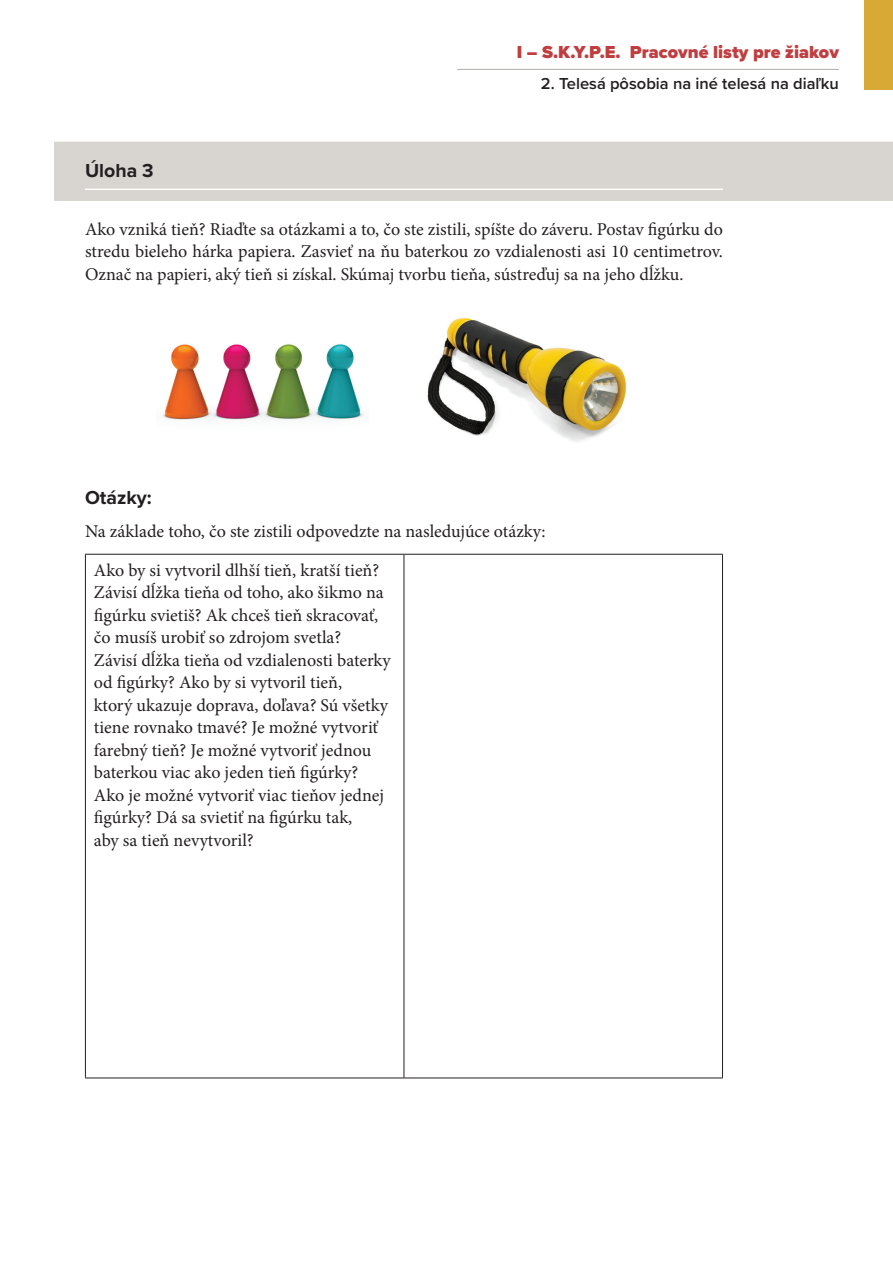
<style>
.page{position:relative;width:893px;height:1263px;background:#fff}
.page>*{position:absolute;margin:0;border:0;box-sizing:border-box;transform-origin:0 0}
.t1{font:700 19.5px "Proxima Nova";color:#231f20}
.t2{font:18px/22.5px "Minion Pro";color:#231f20}
.t3{font:900 18px "Proxima Nova";color:#c03e3f}
.t4{font:600 16.5px "Proxima Nova";color:#231f20}
</style>
<div class="page">
<hr style="left:457px;top:69px;width:382px;height:1px;background:#b1ada7">
<div style="left:864px;top:0;width:29px;height:89px;background:#d8a935"></div>
<div style="left:54px;top:142px;width:839px;height:59px;background:#d8d4d0"></div>
<hr style="left:85px;top:189px;width:638px;height:1px;background:#fff">
<img style="left:427px;top:318px;width:199px;height:124px">
<img style="left:162px;top:344px;width:202px;height:76px">
<hr style="left:85px;top:554px;width:319px;height:1px;background:#231f20">
<hr style="left:85px;top:555px;width:1px;height:522px;background:#231f20">
<hr style="left:404px;top:554px;width:319px;height:1px;background:#231f20">
<hr style="left:404px;top:555px;width:1px;height:522px;background:#231f20">
<hr style="left:722px;top:555px;width:1px;height:522px;background:#231f20">
<hr style="left:85px;top:1077px;width:319px;height:1px;background:#231f20">
<hr style="left:404px;top:1077px;width:319px;height:1px;background:#231f20">
<p class="t1" style="left:85px;top:156px;width:70px">Úloha 3</p>
<p class="t3" style="left:517px;top:38px;width:324px">I – S.K.Y.P.E. Pracovné listy pre žiakov</p>
<p class="t4" style="left:541px;top:71px;width:300px">2. Telesá pôsobia na iné telesá na diaľku</p>
<p class="t2" style="left:85px;top:218px;width:639px;text-align:justify">Ako vzniká tieň? Riaďte sa otázkami a to, čo ste zistili, spíšte do záveru. Postav figúrku do stredu bieleho hárka papiera. Zasvieť na ňu baterkou zo vzdialenosti asi 10 centimetrov.<br>Označ na papieri, aký tieň si získal. Skúmaj tvorbu tieňa, sústreďuj sa na jeho dĺžku.</p>
<p class="t1" style="left:85px;top:483px;width:68px">Otázky:</p>
<p class="t2" style="left:94px;top:512px;width:453px;line-height:38.5px;text-indent:-9px">Na základe toho, čo ste zistili odpovedzte na nasledujúce otázky:<br>Ako by si vytvoril dlhší tieň, kratší tieň?</p>
<p class="t2" style="left:94px;top:581px;width:298px">Závisí dĺžka tieňa od toho, ako šikmo na figúrku svietiš? Ak chceš tieň skracovať, čo musíš urobiť so zdrojom svetla?<br>Závisí dĺžka tieňa od vzdialenosti baterky od figúrky? Ako by si vytvoril tieň,<br>ktorý ukazuje doprava, doľava? Sú všetky tiene rovnako tmavé? Je možné vytvoriť farebný tieň? Je možné vytvoriť jednou baterkou viac ako jeden tieň figúrky?<br>Ako je možné vytvoriť viac tieňov jednej figúrky? Dá sa svietiť na figúrku tak,<br>aby sa tieň nevytvoril?</p>
</div>
